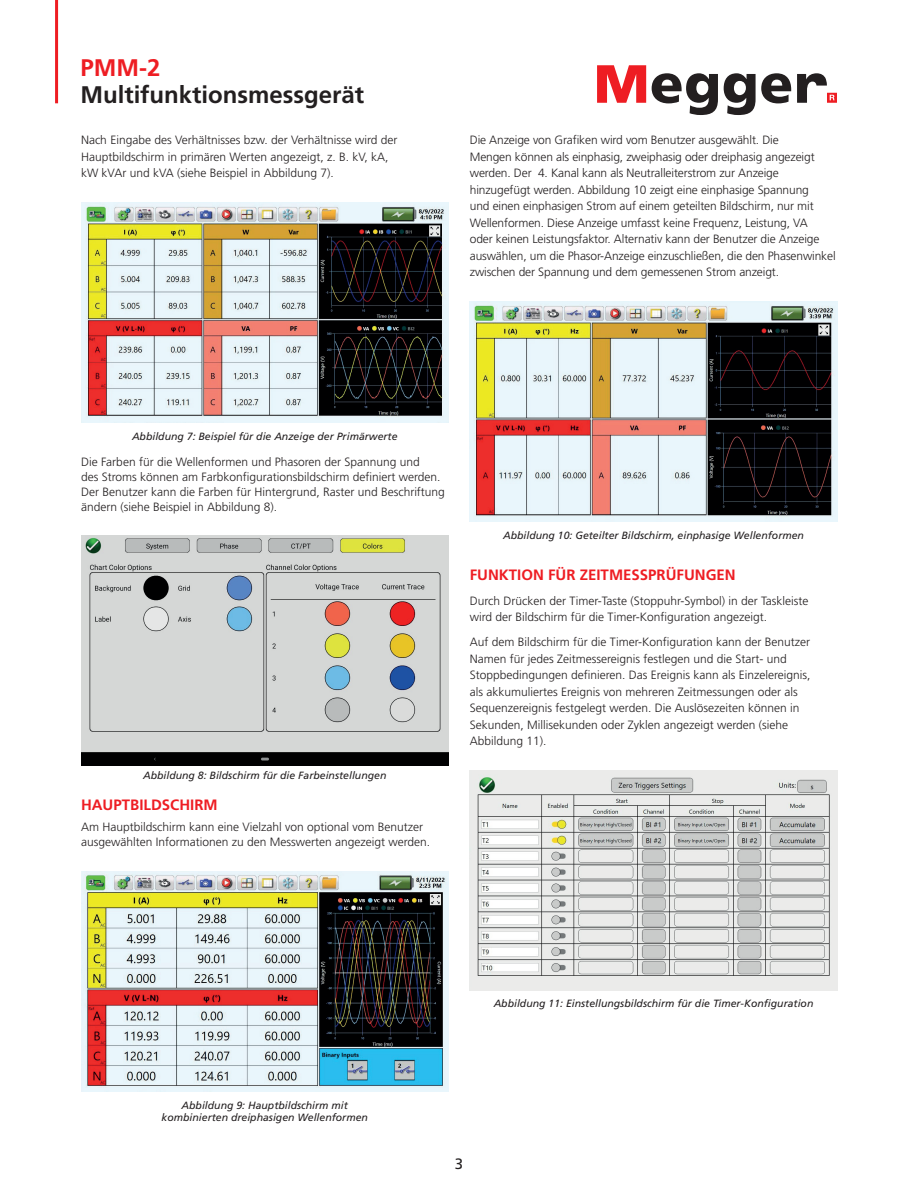
<style>
.page{position:relative;width:918px;height:1188px;background:#fff}
.page>*{position:absolute;margin:0;border:0;box-sizing:border-box;transform-origin:0 0}
.t1{font:700 24px "Frutiger LT Pro";color:#231f20}
.t2{font:700 24px "Frutiger LT Pro";color:#ee1d23}
.t3{font:700 15px "Frutiger LT Pro";color:#ee1d23}
.t4{font:15px "Frutiger LT Pro";color:#231f20}
.t5{font:300 12px/16.5px "Frutiger LT Pro";color:#231f20}
.t6{font:italic 10.5px/12.6px "Frutiger LT Pro";color:#231f20;text-align:center}
</style>
<div class="page">
<svg style="left:597px;top:65px;width:49px;height:38px"></svg>
<svg style="left:652px;top:73px;width:66px;height:42px"></svg>
<svg style="left:724px;top:73px;width:67px;height:42px"></svg>
<svg style="left:797px;top:73px;width:40px;height:30px"></svg>
<hr style="left:55px;top:0;width:3px;height:103px;background:#ee1d23">
<img style="left:81px;top:202px;width:367px;height:221px">
<img style="left:81px;top:536px;width:367px;height:229px">
<img style="left:81px;top:871px;width:367px;height:220px">
<img style="left:470px;top:301px;width:367px;height:220px">
<img style="left:470px;top:770px;width:367px;height:221px">
<h1 class="t2" style="left:81px;top:54px;width:81px">PMM-2</h1>
<h1 class="t1" style="left:81px;top:81px;width:285px">Multifunktionsmessgerät</h1>
<p class="t5" style="left:81px;top:132px;width:318px">Nach Eingabe des Verhältnisses bzw. der Verhältnisse wird der<br>Hauptbildschirm in primären Werten angezeigt, z. B. kV, kA, kW kVAr und kVA (siehe Beispiel in Abbildung 7).</p>
<p class="t5" style="left:470px;top:132px;width:367px">Die Anzeige von Grafiken wird vom Benutzer ausgewählt. Die<br>Mengen können als einphasig, zweiphasig oder dreiphasig angezeigt werden. Der 4. Kanal kann als Neutralleiterstrom zur Anzeige hinzugefügt werden. Abbildung 10 zeigt eine einphasige Spannung<br>und einen einphasigen Strom auf einem geteilten Bildschirm, nur mit Wellenformen. Diese Anzeige umfasst keine Frequenz, Leistung, VA<br>oder keinen Leistungsfaktor. Alternativ kann der Benutzer die Anzeige auswählen, um die Phasor-Anzeige einzuschließen, die den Phasenwinkel zwischen der Spannung und dem gemessenen Strom anzeigt.</p>
<p class="t6" style="left:132px;top:430px;width:267px">Abbildung 7: Beispiel für die Anzeige der Primärwerte</p>
<p class="t5" style="left:81px;top:454px;width:365px;line-height:15px">Die Farben für die Wellenformen und Phasoren der Spannung und<br>des Stroms können am Farbkonfigurationsbildschirm definiert werden.<br>Der Benutzer kann die Farben für Hintergrund, Raster und Beschriftung ändern (siehe Beispiel in Abbildung 8).</p>
<p class="t6" style="left:143px;top:769px;width:245px">Abbildung 8: Bildschirm für die Farbeinstellungen</p>
<p class="t3" style="left:81px;top:795px;width:138px">HAUPTBILDSCHIRM</p>
<p class="t5" style="left:81px;top:820px;width:351px;line-height:15px">Am Hauptbildschirm kann eine Vielzahl von optional vom Benutzer ausgewählten Informationen zu den Messwerten angezeigt werden.</p>
<p class="t6" style="left:503px;top:529px;width:302px">Abbildung 10: Geteilter Bildschirm, einphasige Wellenformen</p>
<p class="t3" style="left:470px;top:565px;width:267px">FUNKTION FÜR ZEITMESSPRÜFUNGEN</p>
<p class="t5" style="left:470px;top:592px;width:340px">Durch Drücken der Timer-Taste (Stoppuhr-Symbol) in der Taskleiste wird der Bildschirm für die Timer-Konfiguration angezeigt.</p>
<p class="t5" style="left:470px;top:634px;width:342px">Auf dem Bildschirm für die Timer-Konfiguration kann der Benutzer Namen für jedes Zeitmessereignis festlegen und die Start- und Stoppbedingungen definieren. Das Ereignis kann als Einzelereignis, als akkumuliertes Ereignis von mehreren Zeitmessungen oder als Sequenzereignis festgelegt werden. Die Auslösezeiten können in Sekunden, Millisekunden oder Zyklen angezeigt werden (siehe Abbildung 11).</p>
<p class="t6" style="left:162px;top:1099px;width:208px">Abbildung 9: Hauptbildschirm mit kombinierten dreiphasigen Wellenformen</p>
<p class="t6" style="left:494px;top:997px;width:321px">Abbildung 11: Einstellungsbildschirm für die Timer-Konfiguration</p>
<p class="t4" style="left:455px;top:1155px;width:10px">3</p>
</div>
